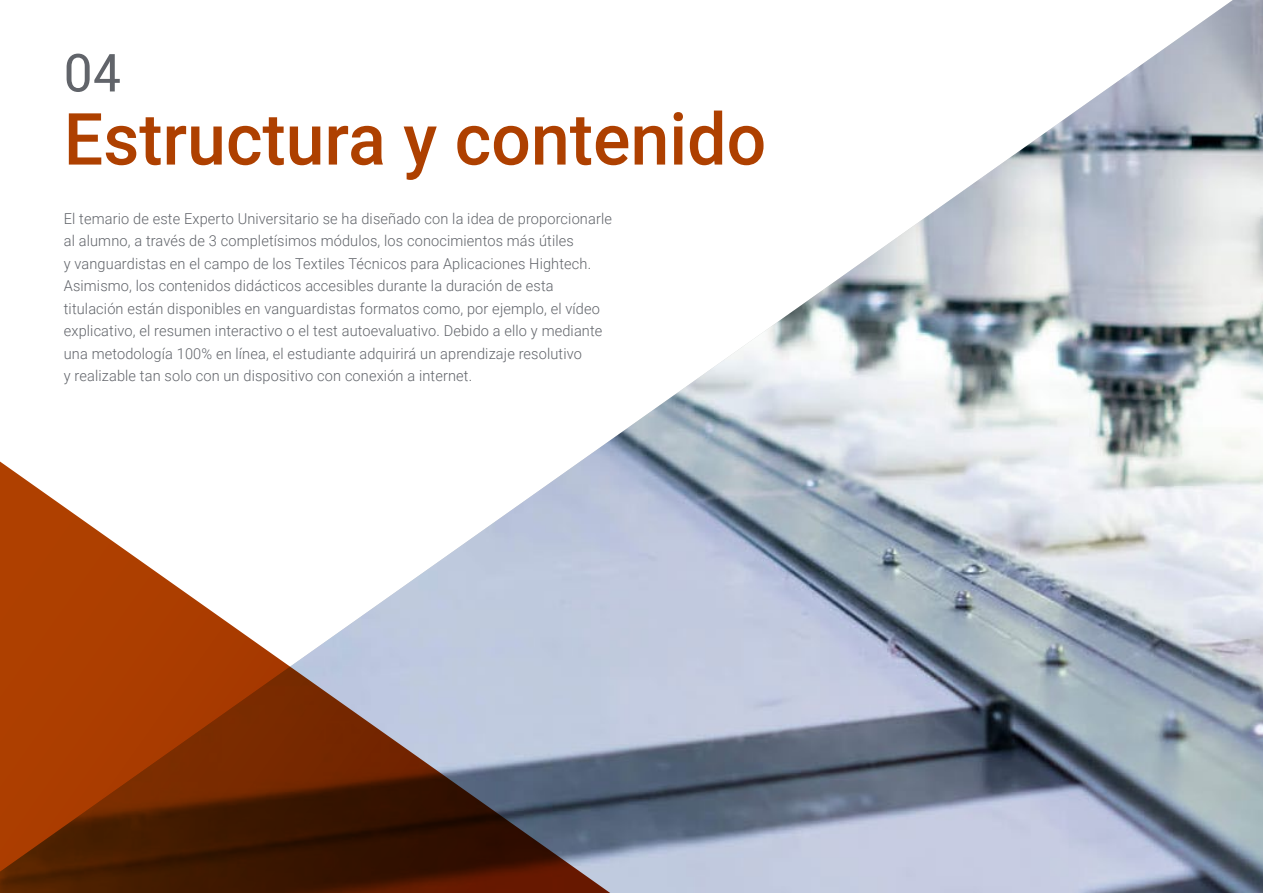
<style>
.page{position:relative;width:1263px;height:893px;background:#fff}
.page>*{position:absolute;margin:0;border:0;box-sizing:border-box;transform-origin:0 0}
.t1{font:500 72px "Roboto";color:#ae4000}
.t2{font:52.5px "Roboto";color:#61646a}
.t3{font:300 15px/22.5px "Roboto";letter-spacing:.01em;color:#61646a}
</style>
<div class="page">
<img style="left:602px;top:0;width:661px;height:893px">
<svg style="left:0;top:446px;width:640px;height:447px"></svg>
<h2 class="t2" style="left:64px;top:36px;width:59px">04</h2>
<h1 class="t1" style="left:64px;top:89px;width:704px">Estructura y contenido</h1>
<p class="t3" style="left:64px;top:207px;width:550px">El temario de este Experto Universitario se ha diseñado con la idea de proporcionarle al alumno, a través de 3 completísimos módulos, los conocimientos más útiles<br>y vanguardistas en el campo de los Textiles Técnicos para Aplicaciones Hightech.<br>Asimismo, los contenidos didácticos accesibles durante la duración de esta titulación están disponibles en vanguardistas formatos como, por ejemplo, el vídeo explicativo, el resumen interactivo o el test autoevaluativo. Debido a ello y mediante una metodología 100% en línea, el estudiante adquirirá un aprendizaje resolutivo<br>y realizable tan solo con un dispositivo con conexión a internet.</p>
</div>
